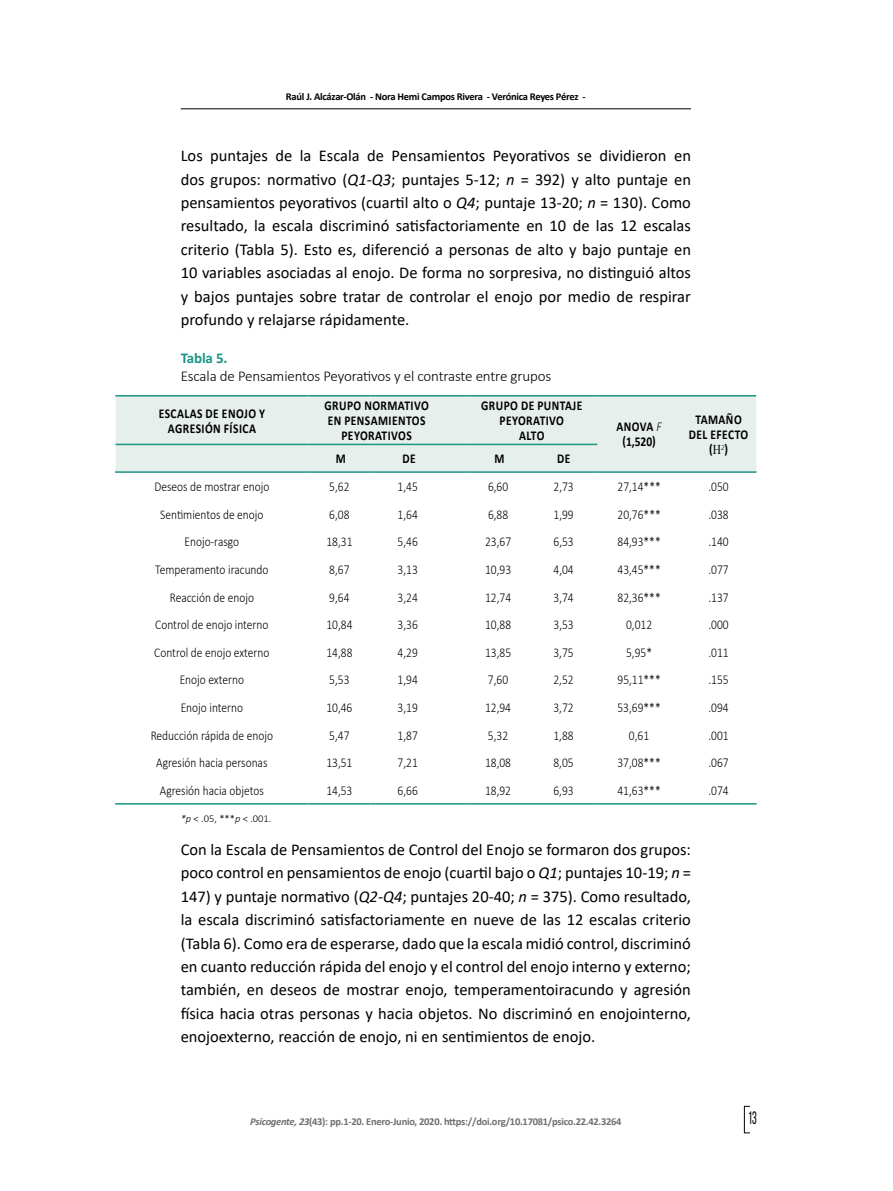
<style>
.page{position:relative;width:893px;height:1191px;background:#fff}
.page>*{position:absolute;margin:0;border:0;box-sizing:border-box;transform-origin:0 0}
.t1{font:18px "Bebas Neue";color:#000;scale:.67 1}
.t2{font:16.5px/23.4px "Calibri";color:#000;text-align:justify}
.t3{font:300 15px "Calibri";letter-spacing:-.01em;color:#000}
.t4{font:700 15px "Calibri";letter-spacing:-.01em;color:#1b9584}
.t5{font:300 13.5px "Calibri";color:#000;scale:.85 1}
.t6{font:700 13.5px/15px "Calibri";letter-spacing:.04em;color:#000;text-align:center;scale:.85 1}
.t7{font:700 13.5px/15px "Calibri";letter-spacing:.01em;color:#000;text-align:center;scale:.85 1}
.t8{font:700 10.5px "Calibri";letter-spacing:-.025em;color:#706f6f}
.t9{font:700 10.5px "Calibri";letter-spacing:-.025em;color:#000}
.t10{font:300 10.5px "Calibri";color:#000}
.s1{font-style:italic}
.s2{font-weight:300;font-style:italic}
.s3{font-family:"Times New Roman";font-weight:400}
</style>
<div class="page">
<hr style="left:181px;top:108px;width:510px;height:1px;background:#000">
<div style="left:744px;top:1106px;width:6px;height:27px;border:1px solid #000"></div>
<div style="left:115px;top:396px;width:641px;height:75px;background:#e7efed"></div>
<hr style="left:597px;top:471px;width:84px;height:2px;background:#1b9584">
<hr style="left:681px;top:471px;width:76px;height:2px;background:#1b9584">
<hr style="left:115px;top:395px;width:193px;height:1px;background:#1b9584">
<hr style="left:308px;top:395px;width:63px;height:1px;background:#1b9584">
<hr style="left:371px;top:395px;width:74px;height:1px;background:#1b9584">
<svg style="left:445px;top:395px;width:21px;height:1px"></svg>
<hr style="left:466px;top:395px;width:64px;height:1px;background:#1b9584">
<hr style="left:530px;top:395px;width:67px;height:1px;background:#1b9584">
<hr style="left:597px;top:395px;width:84px;height:1px;background:#1b9584">
<hr style="left:681px;top:395px;width:75px;height:1px;background:#1b9584">
<hr style="left:115px;top:444px;width:193px;height:1px;background:#1b9584">
<hr style="left:308px;top:444px;width:63px;height:1px;background:#1b9584">
<hr style="left:371px;top:444px;width:74px;height:1px;background:#1b9584">
<svg style="left:445px;top:444px;width:21px;height:1px"></svg>
<hr style="left:466px;top:444px;width:64px;height:1px;background:#1b9584">
<hr style="left:530px;top:444px;width:67px;height:1px;background:#1b9584">
<hr style="left:115px;top:471px;width:193px;height:2px;background:#1b9584">
<hr style="left:308px;top:471px;width:63px;height:2px;background:#1b9584">
<hr style="left:371px;top:471px;width:74px;height:2px;background:#1b9584">
<hr style="left:445px;top:471px;width:21px;height:2px;background:#1b9584">
<hr style="left:466px;top:471px;width:64px;height:2px;background:#1b9584">
<hr style="left:530px;top:471px;width:67px;height:2px;background:#1b9584">
<hr style="left:115px;top:803px;width:193px;height:1px;background:#1b9584">
<hr style="left:308px;top:803px;width:63px;height:1px;background:#1b9584">
<hr style="left:371px;top:803px;width:74px;height:1px;background:#1b9584">
<hr style="left:466px;top:803px;width:64px;height:1px;background:#1b9584">
<hr style="left:530px;top:803px;width:67px;height:1px;background:#1b9584">
<hr style="left:597px;top:803px;width:84px;height:1px;background:#1b9584">
<hr style="left:681px;top:803px;width:76px;height:1px;background:#1b9584">
<p class="t9" style="left:286px;top:89px;width:301px">Raúl J. Alcázar-Olán - Nora Hemi Campos Rivera - Verónica Reyes Pérez -</p>
<p class="t2" style="left:181px;top:144px;width:512px">Los puntajes de la Escala de Pensamientos Peyorativos se dividieron en dos grupos: normativo (<span class="s1">Q1-Q3</span>; puntajes 5-12; <span class="s1">n</span> = 392) y alto puntaje en pensamientos peyorativos (cuartil alto o <span class="s1">Q4</span>; puntaje 13-20; <span class="s1">n</span> = 130). Como resultado, la escala discriminó satisfactoriamente en 10 de las 12 escalas criterio (Tabla 5). Esto es, diferenció a personas de alto y bajo puntaje en 10 variables asociadas al enojo. De forma no sorpresiva, no distinguió altos y bajos puntajes sobre tratar de controlar el enojo por medio de respirar profundo y relajarse rápidamente.</p>
<p class="t4" style="left:181px;top:347px;width:48px">Tabla 5.</p>
<p class="t3" style="left:181px;top:367px;width:372px">Escala de Pensamientos Peyorativos y el contraste entre grupos</p>
<p class="t6" style="left:159px;top:405px;width:127px">ESCALAS DE ENOJO Y<br>AGRESIÓN FÍSICA</p>
<p class="t6" style="left:324px;top:398px;width:124px">GRUPO NORMATIVO<br>EN PENSAMIENTOS<br>PEYORATIVOS</p>
<p class="t6" style="left:481px;top:398px;width:121px">GRUPO DE PUNTAJE<br>PEYORATIVO<br>ALTO</p>
<p class="t7" style="left:616px;top:419px;width:55px">ANOVA <span class="s2">F </span>(1,520)</p>
<p class="t6" style="left:689px;top:412px;width:71px">TAMAÑO<br>DEL EFECTO (<span class="s3">Η</span><sup>2</sup>)</p>
<p class="t6" style="left:336px;top:451px;width:13px">M</p>
<p class="t6" style="left:402px;top:451px;width:17px">DE</p>
<p class="t6" style="left:494px;top:451px;width:13px">M</p>
<p class="t6" style="left:557px;top:451px;width:17px">DE</p>
<p class="t5" style="left:154px;top:478px;width:137px">Deseos de mostrar enojo</p>
<p class="t5" style="left:329px;top:478px;width:25px">5,62</p>
<p class="t5" style="left:398px;top:478px;width:25px">1,45</p>
<p class="t5" style="left:488px;top:478px;width:25px">6,60</p>
<p class="t5" style="left:553px;top:478px;width:25px">2,73</p>
<p class="t5" style="left:617px;top:478px;width:52px">27,14***</p>
<p class="t5" style="left:708px;top:478px;width:25px">.050</p>
<p class="t5" style="left:160px;top:506px;width:123px">Sentimientos de enojo</p>
<p class="t5" style="left:329px;top:506px;width:25px">6,08</p>
<p class="t5" style="left:398px;top:506px;width:25px">1,64</p>
<p class="t5" style="left:488px;top:506px;width:25px">6,88</p>
<p class="t5" style="left:553px;top:506px;width:25px">1,99</p>
<p class="t5" style="left:617px;top:506px;width:52px">20,76***</p>
<p class="t5" style="left:708px;top:506px;width:25px">.038</p>
<p class="t5" style="left:185px;top:533px;width:66px">Enojo-rasgo</p>
<p class="t5" style="left:326px;top:533px;width:32px">18,31</p>
<p class="t5" style="left:398px;top:533px;width:25px">5,46</p>
<p class="t5" style="left:485px;top:533px;width:32px">23,67</p>
<p class="t5" style="left:553px;top:533px;width:25px">6,53</p>
<p class="t5" style="left:617px;top:533px;width:52px">84,93***</p>
<p class="t5" style="left:708px;top:533px;width:25px">.140</p>
<p class="t5" style="left:155px;top:561px;width:135px">Temperamento iracundo</p>
<p class="t5" style="left:329px;top:561px;width:25px">8,67</p>
<p class="t5" style="left:398px;top:561px;width:25px">3,13</p>
<p class="t5" style="left:485px;top:561px;width:32px">10,93</p>
<p class="t5" style="left:553px;top:561px;width:25px">4,04</p>
<p class="t5" style="left:617px;top:561px;width:52px">43,45***</p>
<p class="t5" style="left:708px;top:561px;width:25px">.077</p>
<p class="t5" style="left:170px;top:588px;width:101px">Reacción de enojo</p>
<p class="t5" style="left:329px;top:588px;width:25px">9,64</p>
<p class="t5" style="left:398px;top:588px;width:25px">3,24</p>
<p class="t5" style="left:485px;top:588px;width:32px">12,74</p>
<p class="t5" style="left:553px;top:588px;width:25px">3,74</p>
<p class="t5" style="left:617px;top:588px;width:52px">82,36***</p>
<p class="t5" style="left:708px;top:588px;width:25px">.137</p>
<p class="t5" style="left:155px;top:616px;width:135px">Control de enojo interno</p>
<p class="t5" style="left:326px;top:616px;width:32px">10,84</p>
<p class="t5" style="left:398px;top:616px;width:25px">3,36</p>
<p class="t5" style="left:485px;top:616px;width:32px">10,88</p>
<p class="t5" style="left:553px;top:616px;width:25px">3,53</p>
<p class="t5" style="left:626px;top:616px;width:32px">0,012</p>
<p class="t5" style="left:708px;top:616px;width:25px">.000</p>
<p class="t5" style="left:154px;top:644px;width:137px">Control de enojo externo</p>
<p class="t5" style="left:326px;top:644px;width:32px">14,88</p>
<p class="t5" style="left:398px;top:644px;width:25px">4,29</p>
<p class="t5" style="left:485px;top:644px;width:32px">13,85</p>
<p class="t5" style="left:553px;top:644px;width:25px">3,75</p>
<p class="t5" style="left:626px;top:644px;width:32px">5,95*</p>
<p class="t5" style="left:708px;top:644px;width:25px">.011</p>
<p class="t5" style="left:180px;top:671px;width:77px">Enojo externo</p>
<p class="t5" style="left:329px;top:671px;width:25px">5,53</p>
<p class="t5" style="left:398px;top:671px;width:25px">1,94</p>
<p class="t5" style="left:488px;top:671px;width:25px">7,60</p>
<p class="t5" style="left:553px;top:671px;width:25px">2,52</p>
<p class="t5" style="left:617px;top:671px;width:52px">95,11***</p>
<p class="t5" style="left:708px;top:671px;width:25px">.155</p>
<p class="t5" style="left:181px;top:699px;width:75px">Enojo interno</p>
<p class="t5" style="left:326px;top:699px;width:32px">10,46</p>
<p class="t5" style="left:398px;top:699px;width:25px">3,19</p>
<p class="t5" style="left:485px;top:699px;width:32px">12,94</p>
<p class="t5" style="left:553px;top:699px;width:25px">3,72</p>
<p class="t5" style="left:617px;top:699px;width:52px">53,69***</p>
<p class="t5" style="left:708px;top:699px;width:25px">.094</p>
<p class="t5" style="left:151px;top:727px;width:145px">Reducción rápida de enojo</p>
<p class="t5" style="left:329px;top:727px;width:25px">5,47</p>
<p class="t5" style="left:398px;top:727px;width:25px">1,87</p>
<p class="t5" style="left:488px;top:727px;width:25px">5,32</p>
<p class="t5" style="left:553px;top:727px;width:25px">1,88</p>
<p class="t5" style="left:629px;top:727px;width:25px">0,61</p>
<p class="t5" style="left:708px;top:727px;width:25px">.001</p>
<p class="t5" style="left:156px;top:754px;width:132px">Agresión hacia personas</p>
<p class="t5" style="left:326px;top:754px;width:32px">13,51</p>
<p class="t5" style="left:398px;top:754px;width:25px">7,21</p>
<p class="t5" style="left:485px;top:754px;width:32px">18,08</p>
<p class="t5" style="left:553px;top:754px;width:25px">8,05</p>
<p class="t5" style="left:617px;top:754px;width:52px">37,08***</p>
<p class="t5" style="left:708px;top:754px;width:25px">.067</p>
<p class="t5" style="left:160px;top:782px;width:124px">Agresión hacia objetos</p>
<p class="t5" style="left:326px;top:782px;width:32px">14,53</p>
<p class="t5" style="left:398px;top:782px;width:25px">6,66</p>
<p class="t5" style="left:485px;top:782px;width:32px">18,92</p>
<p class="t5" style="left:553px;top:782px;width:25px">6,93</p>
<p class="t5" style="left:617px;top:782px;width:52px">41,63***</p>
<p class="t5" style="left:708px;top:782px;width:25px">.074</p>
<p class="t10" style="left:181px;top:812px;width:92px"><span class="s1">*p</span> &lt; .05, ***<span class="s1">p</span> &lt; .001.</p>
<p class="t2" style="left:181px;top:837px;width:512px">Con la Escala de Pensamientos de Control del Enojo se formaron dos grupos: poco control en pensamientos de enojo (cuartil bajo o <span class="s1">Q1</span>; puntajes 10-19; <span class="s1">n</span> = 147) y puntaje normativo (<span class="s1">Q2-Q4</span>; puntajes 20-40; <span class="s1">n</span> = 375). Como resultado, la escala discriminó satisfactoriamente en nueve de las 12 escalas criterio (Tabla 6). Como era de esperarse, dado que la escala midió control, discriminó en cuanto reducción rápida del enojo y el control del enojo interno y externo; también, en deseos de mostrar enojo, temperamentoiracundo y agresión física hacia otras personas y hacia objetos. No discriminó en enojointerno, enojoexterno, reacción de enojo, ni en sentimientos de enojo.</p>
<p class="t8" style="left:250px;top:1114px;width:373px"><span class="s1">Psicogente, 23</span>(43): pp.1-20. Enero-Junio, 2020. https://doi.org/10.17081/psico.22.42.3264</p>
<p class="t1" style="left:748px;top:1108px;width:14px">13</p>
</div>
